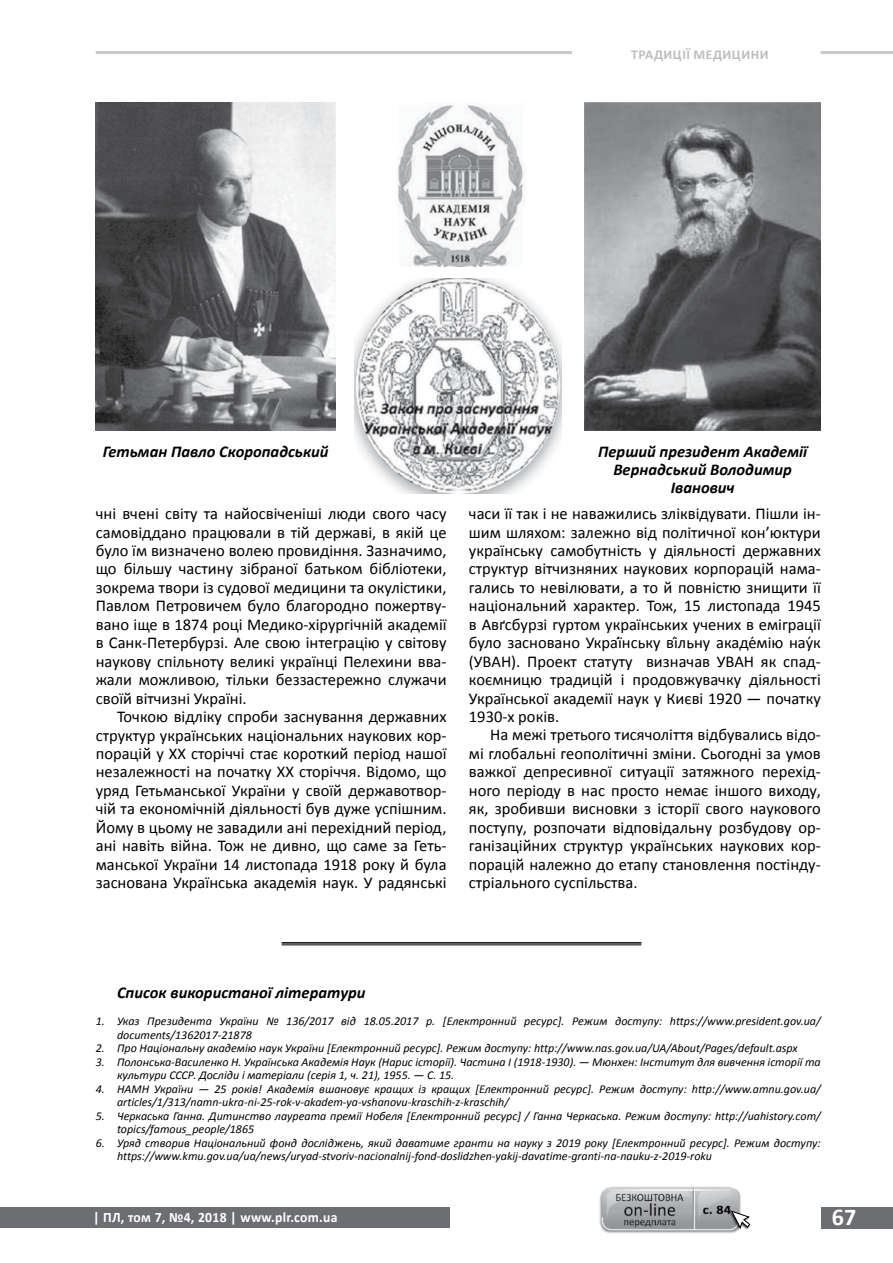
<style>
.page{position:relative;width:893px;height:1263px;background:#fff}
.page>*{position:absolute;margin:0;border:0;box-sizing:border-box;transform-origin:0 0}
.t1{font:700 24.15px "Calibri";color:#fff}
.t2{font:16.5px/18.5px "Calibri";color:#000;text-align:justify}
.t3{font:italic 700 16.5px/18px "Calibri";color:#000;text-align:center}
.t4{font:700 14.4px "Calibri";letter-spacing:.02em;color:#fff;scale:.95 1}
.t5{font:700 13.5px "Calibri";letter-spacing:.04em;color:#bcbec0}
.t6{font:italic 12px/13.5px "Calibri";color:#000}
</style>
<div class="page">
<div style="left:0;top:1207px;width:450px;height:20px;background:#6d6e71"></div>
<div style="left:821px;top:1207px;width:72px;height:21px;background:#6d6e71"></div>
<img style="left:599px;top:1186px;width:142px;height:47px">
<div style="left:729px;top:1210px;width:22px;height:20px;background:#000;opacity:.75"></div>
<svg style="left:731px;top:1210px;width:19px;height:18px"></svg>
<hr style="left:96px;top:51px;width:476px;height:3px;background:#939598">
<hr style="left:821px;top:51px;width:72px;height:3px;background:#939598">
<hr style="left:282px;top:942px;width:359px;height:2px;background:#000">
<hr style="left:282px;top:944px;width:359px;height:1px;background:#000">
<img style="left:96px;top:102px;width:240px;height:328px">
<img style="left:585px;top:102px;width:236px;height:328px">
<img style="left:397px;top:105px;width:127px;height:161px">
<img style="left:355px;top:279px;width:207px;height:214px">
<p class="t5" style="left:631px;top:46px;width:139px">ТРАДИЦІЇ МЕДИЦИНИ</p>
<p class="t3" style="left:103px;top:443px;width:228px">Гетьман Павло Скоропадський</p>
<p class="t3" style="left:598px;top:443px;width:211px">Перший президент Академії<br>Вернадський Володимир<br>Іванович</p>
<p class="t2" style="left:96px;top:504px;width:352px">чні вчені світу та найосвіченіші люди свого часу самовіддано працювали в тій державі, в якій це було їм визначено волею провидіння. Зазначимо, що більшу частину зібраної батьком бібліотеки, зокрема твори із судової медицини та окулістики, Павлом Петровичем було благородно пожертву&shy;вано іще в 1874 році Meдико-хірургічній академії в Санк-Петербурзі. Але свою інтеграцію у світову наукову спільноту великі українці Пелехини вва&shy;жали можливою, тільки беззастережно служачи своїй вітчизні Україні.</p>
<p class="t2" style="left:96px;top:707px;width:352px;text-indent:21px">Точкою відліку спроби заснування державних структур українських національних наукових кор&shy;порацій у ХХ сторіччі стає короткий період нашої незалежності на початку ХХ сторіччя. Відомо, що уряд Гетьманської України у своїй державотвор&shy;чій та економічній діяльності був дуже успішним.<br>Йому в цьому не завадили ані перехідний період, ані навіть війна. Тож не дивно, що саме за Геть&shy;манської України 14 листопада 1918 року й була заснована Українська академія наук. У радянські</p>
<p class="t2" style="left:469px;top:504px;width:353px">часи її так і не наважились зліквідувати. Пішли ін&shy;шим шляхом: залежно від політичної кон’юктури українську самобутність у діяльності державних структур вітчизняних наукових корпорацій нама&shy;гались то невілювати, а то й повністю знищити її національний характер. Тож, 15 листопада 1945 в Авґсбурзі гуртом українських учених в еміграції було засновано Украї́нську ві́льну акаде́мію нау́к (УВАН). Проект статуту визначав УВАН як спад&shy;коємницю традицій і продовжувачку діяльності Української академії наук у Києві 1920 — початку 1930-х років.</p>
<p class="t2" style="left:469px;top:726px;width:353px;text-indent:21px">На межі третього тисячоліття відбувались відо&shy;мі глобальні геополітичні зміни. Сьогодні за умов важкої депресивної ситуації затяжного перехід&shy;ного періоду в нас просто немає іншого виходу, як, зробивши висновки з історії свого наукового поступу, розпочати відповідальну розбудову ор&shy;ганізаційних структур українських наукових кор&shy;порацій належно до етапу становлення постінду&shy;стріального суспільства.</p>
<p class="t3" style="left:117px;top:983px;width:250px">Список використаної літератури</p>
<p class="t6" style="left:117px;top:1014px;width:705px;text-indent:-21px">1. Указ Президента України № 136/2017 від 18.05.2017 р. [Електронний ресурс]. Режим доступу: https://www.president.gov.ua/ documents/1362017-21878</p>
<p class="t6" style="left:96px;top:1041px;width:703px">2. Про Національну академію наук України [Електронний ресурс]. Режим доступу: http://www.nas.gov.ua/UA/About/Pages/default.aspx</p>
<p class="t6" style="left:117px;top:1054px;width:705px;text-indent:-21px">3. Полонська-Василенко Н. Українська Академія Наук (Нарис історії). Частина I (1918-1930). — Мюнхен: Інститут для вивчення історії та культури СССР. Досліди і матеріали (серія 1, ч. 21), 1955. — С. 15.</p>
<p class="t6" style="left:117px;top:1081px;width:705px;text-indent:-21px">4. НАМН України — 25 років! Академія вшановує кращих із кращих [Електронний ресурс]. Режим доступу: http://www.amnu.gov.ua/ articles/1/313/namn-ukra-ni‑25-rok-v-akadem-ya-vshanovu-kraschih-z-kraschih/</p>
<p class="t6" style="left:117px;top:1108px;width:705px;text-indent:-21px">5. Черкаська Ганна. Дитинство лауреата премії Нобеля [Електронний ресурс] / Ганна Черкаська. Режим доступу: http://uahistory.com/ topics/famous_people/1865</p>
<p class="t6" style="left:117px;top:1135px;width:705px;text-indent:-21px">6. Уряд створив Національний фонд досліджень, який даватиме гранти на науку з 2019 року [Електронний ресурс]. Режим доступу: https://www.kmu.gov.ua/ua/news/uryad-stvoriv-nacionalnij-fond-doslidzhen-yakij-davatime-granti-na-nauku-z‑2019-roku</p>
<p class="t4" style="left:93px;top:1208px;width:259px">| ПЛ, том 7, №4, 2018 | www.plr.com.ua</p>
<h1 class="t1" style="left:832px;top:1202px;width:26px">67</h1>
</div>
